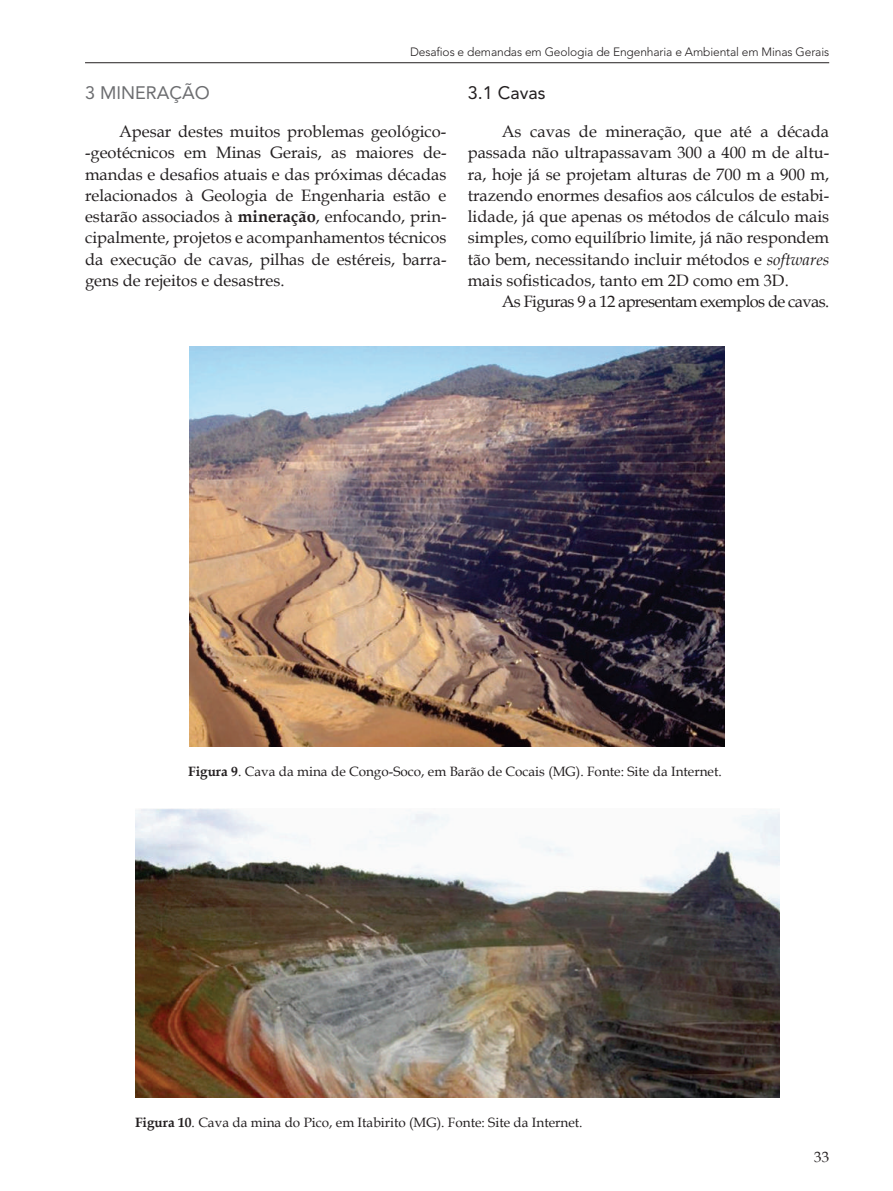
<style>
.page{position:relative;width:893px;height:1191px;background:#fff}
.page>*{position:absolute;margin:0;border:0;box-sizing:border-box;transform-origin:0 0}
.t1{font:18px "Avenir";color:#6c6d70}
.t2{font:18px "Avenir";color:#231f20}
.t3{font:16.5px/21.3px "Book Antiqua";color:#231f20;text-align:justify}
.t4{font:16.5px "Book Antiqua";letter-spacing:-.04em;color:#231f20}
.t5{font:15px "Book Antiqua";color:#231f20}
.t6{font:13.5px "Book Antiqua";color:#231f20}
.t7{font:300 12px "Avenir";letter-spacing:-.01em;color:#231f20}
.s1{font-weight:700}
.s2{font-style:italic}
</style>
<div class="page">
<hr style="left:85px;top:62px;width:744px;height:1px;background:#231f20">
<img style="left:190px;top:347px;width:535px;height:400px">
<img style="left:135px;top:808px;width:644px;height:289px">
<p class="t7" style="left:410px;top:45px;width:421px">Desafios e demandas em Geologia de Engenharia e Ambiental em Minas Gerais</p>
<p class="t1" style="left:85px;top:82px;width:126px">3 MI NERAÇÃO</p>
<p class="t3" style="left:85px;top:120px;width:363px;text-indent:34px">Apesar destes muitos problemas geológico--geotécnicos em Minas Gerais, as maiores de&shy;mandas e desafios atuais e das próximas décadas relacionados à Geologia de Engenharia estão e estarão associados à <span class="s1">mineração</span>, enfocando, prin&shy;cipalmente, projetos e acompanhamentos técnicos da execução de cavas, pilhas de estéreis, barra&shy;gens de rejeitos e desastres.</p>
<p class="t2" style="left:468px;top:82px;width:79px">3.1 Cavas</p>
<p class="t3" style="left:468px;top:120px;width:363px;text-indent:34px">As cavas de mineração, que até a década passada não ultrapassavam 300 a 400 m de altu&shy;ra, hoje já se projetam alturas de 700 m a 900 m, trazendo enormes desafios aos cálculos de estabi&shy;lidade, já que apenas os métodos de cálculo mais simples, como equilíbrio limite, já não respondem tão bem, necessitando incluir métodos e <span class="s2">softwares </span>mais sofisticados, tanto em 2D como em 3D.</p>
<p class="t4" style="left:502px;top:290px;width:329px">As Figuras 9 a 12 apresentam exemplos de cavas.</p>
<p class="t6" style="left:188px;top:762px;width:535px"><span class="s1">Figura 9</span>. Cava da mina de Congo-Soco, em Barão de Cocais (MG). Fonte: Site da Internet.</p>
<p class="t6" style="left:135px;top:1112px;width:449px"><span class="s1">Figura 10</span>. Cava da mina do Pico, em Itabirito (MG). Fonte: Site da Internet.</p>
<p class="t5" style="left:814px;top:1146px;width:16px">33</p>
</div>
